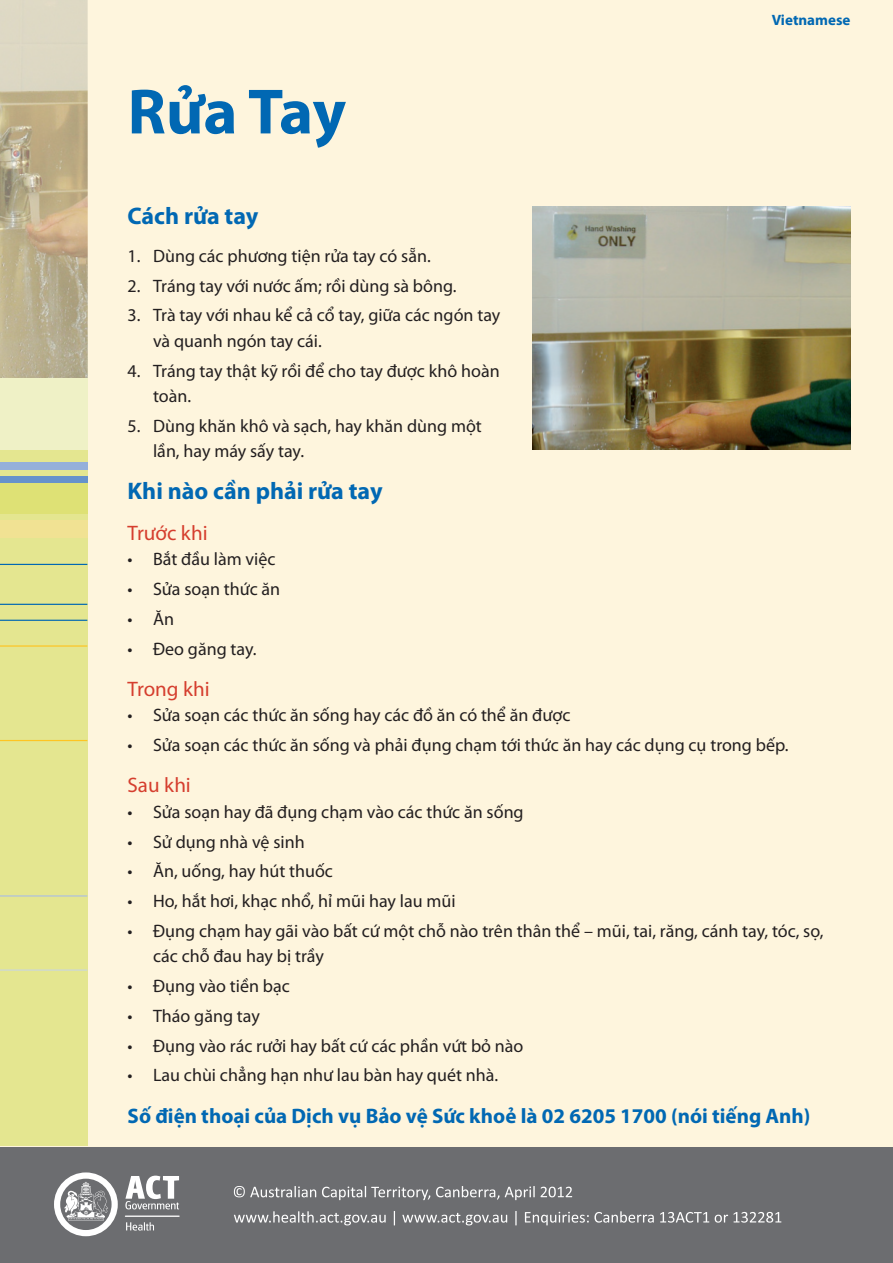
<style>
.page{position:relative;width:893px;height:1263px;background:#fff}
.page>*{position:absolute;margin:0;border:0;box-sizing:border-box;transform-origin:0 0}
.t1{font:700 64.5px "Myriad Pro";letter-spacing:-.005em;color:#0168b3}
.t2{font:700 24px "Myriad Pro";color:#0168b3}
.t3{font:700 21px "Myriad Pro";color:#0168b3}
.t4{font:21px "Myriad Pro";color:#d53e2e}
.t5{font:18px/25.5px "Myriad Pro";color:#231f20}
.t6{font:700 15px "Myriad Pro";color:#0168b3}
</style>
<div class="page">
<div style="left:0;top:1146px;width:893px;height:117px;background:#6c6d70"></div>
<svg style="left:234px;top:1186px;width:338px;height:14px"></svg>
<svg style="left:234px;top:1211px;width:547px;height:14px"></svg>
<svg style="left:54px;top:1172px;width:64px;height:64px"></svg>
<hr style="left:125px;top:1215px;width:54px;height:2px;background:#fff">
<svg style="left:126px;top:1222px;width:28px;height:8px"></svg>
<svg style="left:125px;top:1175px;width:54px;height:34px"></svg>
<div style="left:0;top:0;width:893px;height:1146px;background:#fef5dd"></div>
<img style="left:533px;top:206px;width:317px;height:243px">
<img style="left:0;top:0;width:88px;height:378px">
<div style="left:0;top:416px;width:87px;height:730px;background:#e4e690"></div>
<div style="left:0;top:476px;width:87px;height:7px;background:#6692cb"></div>
<div style="left:0;top:462px;width:87px;height:8px;background:#95b0da"></div>
<div style="left:0;top:520px;width:87px;height:17px;background:#f1e293"></div>
<hr style="left:0;top:564px;width:87px;height:1px;background:#0168b3">
<hr style="left:0;top:604px;width:87px;height:1px;background:#0168b3">
<hr style="left:0;top:620px;width:87px;height:1px;background:#0168b3">
<hr style="left:0;top:645px;width:87px;height:2px;background:#fec422">
<hr style="left:0;top:740px;width:87px;height:1px;background:#fec422">
<hr style="left:0;top:970px;width:87px;height:1px;background:#c6d3eb">
<hr style="left:0;top:895px;width:87px;height:1px;background:#acbfe1">
<div style="left:0;top:483px;width:87px;height:31px;background:#dee175"></div>
<div style="left:0;top:378px;width:88px;height:71px;background:#eff1c6"></div>
<p class="t1" style="left:128px;top:70px;width:220px">Rửa Tay</p>
<p class="t6" style="left:772px;top:10px;width:80px">Vietnamese</p>
<p class="t2" style="left:128px;top:200px;width:132px">Cách rửa tay</p>
<p class="t5" style="left:128px;top:243px;width:305px">1. Dùng các phương tiện rửa tay có sẵn.</p>
<p class="t5" style="left:128px;top:272px;width:330px">2. Tráng tay với nước ấm; rồi dùng sà bông.</p>
<p class="t5" style="left:153px;top:302px;width:349px;text-indent:-26px">3. Trà tay với nhau kể cả cổ tay, giữa các ngón tay và quanh ngón tay cái.</p>
<p class="t5" style="left:153px;top:357px;width:348px;text-indent:-26px">4. Tráng tay thật kỹ rồi để cho tay được khô hoàn toàn.</p>
<p class="t5" style="left:153px;top:413px;width:330px;text-indent:-26px">5. Dùng khăn khô và sạch, hay khăn dùng một lần, hay máy sấy tay.</p>
<p class="t2" style="left:128px;top:475px;width:256px">Khi nào cần phải rửa tay</p>
<p class="t4" style="left:128px;top:520px;width:82px">Trước khi</p>
<p class="t5" style="left:128px;top:546px;width:149px">• Bắt đầu làm việc</p>
<p class="t5" style="left:128px;top:576px;width:154px">• Sửa soạn thức ăn</p>
<p class="t5" style="left:128px;top:606px;width:48px">• Ăn</p>
<p class="t5" style="left:128px;top:635px;width:130px">• Đeo găng tay.</p>
<p class="t4" style="left:128px;top:676px;width:84px">Trong khi</p>
<p class="t5" style="left:128px;top:702px;width:444px">• Sửa soạn các thức ăn sống hay các đồ ăn có thể ăn được</p>
<p class="t5" style="left:128px;top:732px;width:662px">• Sửa soạn các thức ăn sống và phải đụng chạm tới thức ăn hay các dụng cụ trong bếp.</p>
<p class="t4" style="left:128px;top:772px;width:65px">Sau khi</p>
<p class="t5" style="left:128px;top:799px;width:398px">• Sửa soạn hay đã đụng chạm vào các thức ăn sống</p>
<p class="t5" style="left:128px;top:828px;width:179px">• Sử dụng nhà vệ sinh</p>
<p class="t5" style="left:128px;top:858px;width:207px">• Ăn, uống, hay hút thuốc</p>
<p class="t5" style="left:128px;top:888px;width:330px">• Ho, hắt hơi, khạc nhổ, hỉ mũi hay lau mũi</p>
<p class="t5" style="left:153px;top:918px;width:672px;text-indent:-26px">• Đụng chạm hay gãi vào bất cứ một chỗ nào trên thân thể – mũi, tai, răng, cánh tay, tóc, sọ, các chỗ đau hay bị trầy</p>
<p class="t5" style="left:128px;top:973px;width:164px">• Đụng vào tiền bạc</p>
<p class="t5" style="left:128px;top:1003px;width:134px">• Tháo găng tay</p>
<p class="t5" style="left:128px;top:1033px;width:397px">• Đụng vào rác rưởi hay bất cứ các phần vứt bỏ nào</p>
<p class="t5" style="left:128px;top:1062px;width:372px">• Lau chùi chẳng hạn như lau bàn hay quét nhà.</p>
<p class="t3" style="left:128px;top:1102px;width:684px">Số điện thoại của Dịch vụ Bảo vệ Sức khoẻ là 02 6205 1700 (nói tiếng Anh)</p>
</div>
